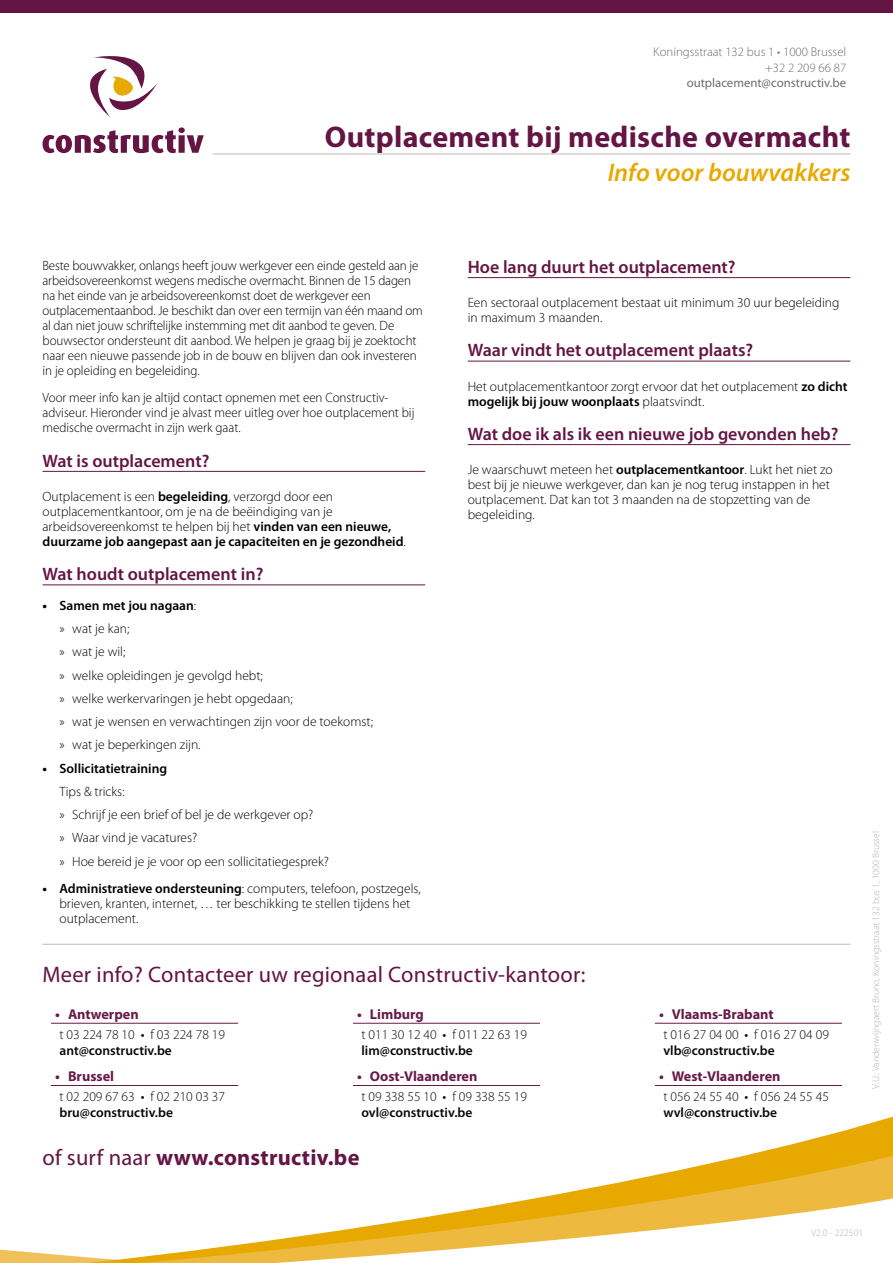
<style>
.page{position:relative;width:893px;height:1263px;background:#fff}
.page>*{position:absolute;margin:0;border:0;box-sizing:border-box;transform-origin:0 0}
.t1{font:700 30px "Myriad Pro";letter-spacing:.01em;color:#641544}
.t2{font:italic 600 25.5px "Myriad Pro";color:#e7a900}
.t3{font:22.5px "Myriad Pro";letter-spacing:.01em;color:#641544}
.t4{font:700 22.5px "Myriad Pro";letter-spacing:.01em;color:#641544}
.t5{font:600 18px "Myriad Pro";color:#641544}
.t6{font:700 14.25px "Myriad Pro";color:#641544}
.t7{font:300 13.5px/15px "Myriad Pro";color:#000}
.t8{font:300 13.5px/15px "Myriad Pro";color:#000;scale:.96 1}
.t9{font:300 12.75px/15.3px "Myriad Pro";color:#6e6e6e;text-align:right}
.t10{font:12.75px "Myriad Pro";color:#6e6e6e}
.t11{font:300 9.75px "Myriad Pro";color:#b1b2b3}
.s1{font-weight:600}
.s2{font-weight:700}
.s3{font-weight:400}
</style>
<div class="page">
<svg style="left:768px;top:1116px;width:125px;height:34px"></svg>
<svg style="left:559px;top:1150px;width:334px;height:44px"></svg>
<svg style="left:0;top:1194px;width:893px;height:69px"></svg>
<svg style="left:90px;top:56px;width:67px;height:62px"></svg>
<svg style="left:43px;top:127px;width:161px;height:26px"></svg>
<hr style="left:43px;top:471px;width:382px;height:1px;background:#641544">
<hr style="left:43px;top:584px;width:382px;height:1px;background:#641544">
<hr style="left:468px;top:277px;width:382px;height:1px;background:#641544">
<hr style="left:468px;top:361px;width:382px;height:1px;background:#641544">
<hr style="left:468px;top:444px;width:382px;height:1px;background:#641544">
<div style="left:0;top:0;width:893px;height:13px;background:#641544"></div>
<hr style="left:213px;top:154px;width:637px;height:1px;background:#bbbcbc">
<hr style="left:51px;top:1023px;width:187px;height:1px;background:#641544">
<hr style="left:51px;top:1085px;width:187px;height:1px;background:#641544">
<hr style="left:353px;top:1023px;width:187px;height:1px;background:#641544">
<hr style="left:353px;top:1085px;width:187px;height:1px;background:#641544">
<hr style="left:655px;top:1023px;width:187px;height:1px;background:#641544">
<hr style="left:655px;top:1085px;width:187px;height:1px;background:#641544">
<hr style="left:43px;top:944px;width:807px;height:1px;background:#bbbcbc">
<p class="t9" style="left:653px;top:45px;width:194px">Koningsstraat 132 bus 1 • 1000 Brussel +32 2 209 66 87</p>
<p class="t10" style="left:687px;top:76px;width:161px">outplacement@constructiv.be</p>
<h1 class="t1" style="left:325px;top:120px;width:527px">Outplacement bij medische overmacht</h1>
<h2 class="t2" style="left:608px;top:158px;width:244px">Info voor bouwvakkers</h2>
<p class="t8" style="left:43px;top:258px;width:398px">Beste bouwvakker, onlangs heeft jouw werkgever een einde gesteld aan je arbeidsovereenkomst wegens medische overmacht. Binnen de 15 dagen na het einde van je arbeidsovereenkomst doet de werkgever een outplacementaanbod. Je beschikt dan over een termijn van één maand om al dan niet jouw schriftelijke instemming met dit aanbod te geven. De bouwsector ondersteunt dit aanbod. We helpen je graag bij je zoektocht naar een nieuwe passende job in de bouw en blijven dan ook investeren in je opleiding en begeleiding.</p>
<p class="t8" style="left:43px;top:390px;width:389px">Voor meer info kan je altijd contact opnemen met een Constructiv&shy;adviseur. Hieronder vind je alvast meer uitleg over hoe outplacement bij medische overmacht in zijn werk gaat.</p>
<h3 class="t5" style="left:43px;top:451px;width:168px">Wat is outplacement?</h3>
<p class="t7" style="left:43px;top:489px;width:365px">Outplacement is een <span class="s1">begeleiding</span>, verzorgd door een outplacementkantoor, om je na de beëindiging van je arbeidsovereenkomst te helpen bij het <span class="s1">vinden van een nieuwe, duurzame job aangepast aan je capaciteiten en je gezondheid</span>.</p>
<h3 class="t5" style="left:43px;top:564px;width:222px">Wat houdt outplacement in?</h3>
<p class="t7" style="left:60px;top:594px;width:315px;line-height:23.2px;text-indent:-17px"><span class="s2">•</span> <span class="s1">Samen met jou nagaan</span>:<br>» wat je kan;<br>» wat je wil;<br>» welke opleidingen je gevolgd hebt;<br>» welke werkervaringen je hebt opgedaan;<br>» wat je wensen en verwachtingen zijn voor de toekomst; » wat je beperkingen zijn.</p>
<p class="t7" style="left:60px;top:757px;width:271px;line-height:23.2px;text-indent:-17px"><span class="s2">•</span> <span class="s1">Sollicitatietraining<br></span>Tips &amp; tricks:<br>» Schrijf je een brief of bel je de werkgever op?<br>» Waar vind je vacatures?<br>» Hoe bereid je je voor op een sollicitatiegesprek?</p>
<p class="t7" style="left:60px;top:882px;width:363px;text-indent:-17px"><span class="s2">•</span> <span class="s1">Administratieve ondersteuning</span>: computers, telefoon, postzegels, brieven, kranten, internet, … ter beschikking te stellen tijdens het outplacement.</p>
<h3 class="t5" style="left:468px;top:257px;width:269px">Hoe lang duurt het outplacement?</h3>
<p class="t7" style="left:468px;top:295px;width:373px">Een sectoraal outplacement bestaat uit minimum 30 uur begeleiding in maximum 3 maanden.</p>
<h3 class="t5" style="left:468px;top:340px;width:287px">Waar vindt het outplacement plaats?</h3>
<p class="t7" style="left:468px;top:379px;width:381px">Het outplacementkantoor zorgt ervoor dat het outplacement <span class="s1">zo dicht mogelijk bij jouw woonplaats</span> plaatsvindt.</p>
<h3 class="t5" style="left:468px;top:424px;width:372px">Wat doe ik als ik een nieuwe job gevonden heb?</h3>
<p class="t7" style="left:468px;top:462px;width:366px">Je waarschuwt meteen het <span class="s1">outplacementkantoor</span>. Lukt het niet zo best bij je nieuwe werkgever, dan kan je nog terug instappen in het outplacement. Dat kan tot 3 maanden na de stopzetting van de begeleiding.</p>
<h3 class="t3" style="left:43px;top:962px;width:544px">Meer info? Contacteer uw regionaal Constructiv-kantoor:</h3>
<p class="t6" style="left:55px;top:1006px;width:85px">• Antwerpen</p>
<p class="t7" style="left:60px;top:1026px;width:167px;line-height:16.2px">t 03 224 78 10 <span class="s3">•</span> f 03 224 78 19 <span class="s1">ant@constructiv.be</span></p>
<p class="t6" style="left:55px;top:1068px;width:60px">• Brussel</p>
<p class="t7" style="left:60px;top:1089px;width:167px;line-height:16.2px">t 02 209 67 63 <span class="s3">•</span> f 02 210 03 37 <span class="s1">bru@constructiv.be</span></p>
<p class="t6" style="left:357px;top:1006px;width:68px">• Limburg</p>
<p class="t7" style="left:361px;top:1026px;width:167px;line-height:16.2px">t 011 30 12 40 <span class="s3">•</span> f 011 22 63 19 <span class="s1">lim@constructiv.be</span></p>
<p class="t6" style="left:357px;top:1068px;width:122px">• Oost-Vlaanderen</p>
<p class="t7" style="left:361px;top:1089px;width:167px;line-height:16.2px">t 09 338 55 10 <span class="s3">•</span> f 09 338 55 19 <span class="s1">ovl@constructiv.be</span></p>
<h3 class="t4" style="left:43px;top:1145px;width:319px"><span class="s3">of surf naar</span> www.constructiv.be</h3>
<p class="t6" style="left:659px;top:1006px;width:116px">• Vlaams-Brabant</p>
<p class="t7" style="left:663px;top:1026px;width:167px;line-height:16.2px">t 016 27 04 00 <span class="s3">•</span> f 016 27 04 09 <span class="s1">vlb@constructiv.be</span></p>
<p class="t6" style="left:659px;top:1068px;width:123px">• West-Vlaanderen</p>
<p class="t7" style="left:663px;top:1089px;width:167px;line-height:16.2px">t 056 24 55 40 <span class="s3">•</span> f 056 24 55 45 <span class="s1">wvl@constructiv.be</span></p>
<p class="t11" style="left:870px;top:1089px;width:259px;rotate:-90deg">V.U.: Vandenwijngaert Bruno, Koningsstraat 132 bus 1, 1000 Brussel</p>
</div>
